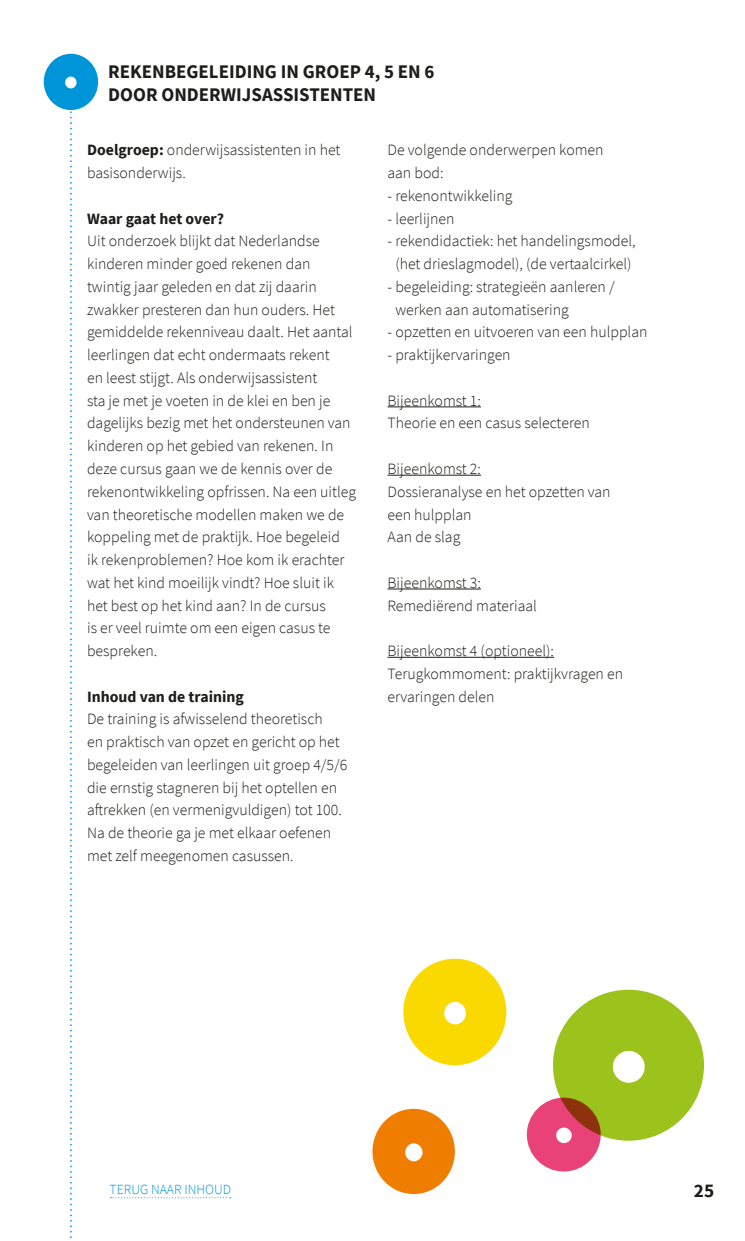
<style>
.page{position:relative;width:745px;height:1241px;background:#fff}
.page>*{position:absolute;margin:0;border:0;box-sizing:border-box;transform-origin:0 0}
.t1{font:700 19.25px/22.8px "Source Sans Pro";color:#1d1d1b}
.t2{font:300 15.75px/22.8px "Source Sans Pro";color:#1d1d1b}
.t3{font:300 14px "Source Sans Pro";color:#0095d8}
.s1{font-weight:700}
</style>
<div class="page">
<svg style="left:44px;top:54px;width:54px;height:1184px"></svg>
<hr style="left:387px;top:406px;width:93px;height:1px;background:#1d1d1b">
<hr style="left:387px;top:474px;width:93px;height:1px;background:#1d1d1b">
<hr style="left:387px;top:588px;width:93px;height:1px;background:#1d1d1b">
<hr style="left:387px;top:656px;width:166px;height:1px;background:#1d1d1b">
<svg style="left:403px;top:958px;width:103px;height:106px"></svg>
<svg style="left:526px;top:989px;width:177px;height:182px"></svg>
<svg style="left:372px;top:1108px;width:82px;height:85px"></svg>
<svg style="left:110px;top:1197px;width:121px;height:1px"></svg>
<p class="t1" style="left:108px;top:60px;width:327px">REKENBEGELEIDING IN GROEP 4, 5 EN 6<br>DOOR ONDERWIJSASSISTENTEN</p>
<p class="t2" style="left:87px;top:139px;width:255px"><span class="s1">Doelgroep:</span> onderwijsassistenten in het basisonderwijs.</p>
<p class="t2" style="left:87px;top:207px;width:270px"><span class="s1">Waar gaat het over?<br></span>Uit onderzoek blijkt dat Nederlandse kinderen minder goed rekenen dan twintig jaar geleden en dat zij daarin zwakker presteren dan hun ouders. Het gemiddelde rekenniveau daalt. Het aantal leerlingen dat echt ondermaats rekent<br>en leest stijgt. Als onderwijsassistent<br>sta je met je voeten in de klei en ben je dagelijks bezig met het ondersteunen van kinderen op het gebied van rekenen. In deze cursus gaan we de kennis over de rekenontwikkeling opfrissen. Na een uitleg van theoretische modellen maken we de koppeling met de praktijk. Hoe begeleid<br>ik rekenproblemen? Hoe kom ik erachter wat het kind moeilijk vindt? Hoe sluit ik het best op het kind aan? In de cursus<br>is er veel ruimte om een eigen casus te bespreken.</p>
<p class="t2" style="left:87px;top:685px;width:261px"><span class="s1">Inhoud van de training<br></span>De training is afwisselend theoretisch<br>en praktisch van opzet en gericht op het begeleiden van leerlingen uit groep 4/5/6 die ernstig stagneren bij het optellen en aftrekken (en vermenigvuldigen) tot 100.<br>Na de theorie ga je met elkaar oefenen met zelf meegenomen casussen.</p>
<p class="t2" style="left:387px;top:139px;width:217px">De volgende onderwerpen komen aan bod:</p>
<p class="t2" style="left:387px;top:184px;width:126px">- rekenontwikkeling</p>
<p class="t2" style="left:387px;top:207px;width:69px">- leerlijnen</p>
<p class="t2" style="left:387px;top:230px;width:249px;text-align:center">- rekendidactiek: het handelingsmodel, (het drieslagmodel), (de vertaalcirkel)</p>
<p class="t2" style="left:395px;top:275px;width:221px;text-indent:-8px">- begeleiding: strategieën aanleren / werken aan automatisering</p>
<p class="t2" style="left:387px;top:321px;width:261px">- opzetten en uitvoeren van een hulpplan</p>
<p class="t2" style="left:387px;top:343px;width:125px">- praktijkervaringen</p>
<p class="t2" style="left:387px;top:389px;width:204px">Bijeenkomst 1:<br>Theorie en een casus selecteren</p>
<p class="t2" style="left:387px;top:457px;width:224px">Bijeenkomst 2:<br>Dossieranalyse en het opzetten van een hulpplan<br>Aan de slag</p>
<p class="t2" style="left:387px;top:571px;width:151px">Bijeenkomst 3:<br>Remediërend materiaal</p>
<p class="t2" style="left:387px;top:639px;width:237px">Bijeenkomst 4 (optioneel):<br>Terugkommoment: praktijkvragen en ervaringen delen</p>
<p class="t3" style="left:110px;top:1180px;width:123px">TERUG NAAR INHOUD</p>
<p class="t1" style="left:693px;top:1178px;width:22px">25</p>
</div>
